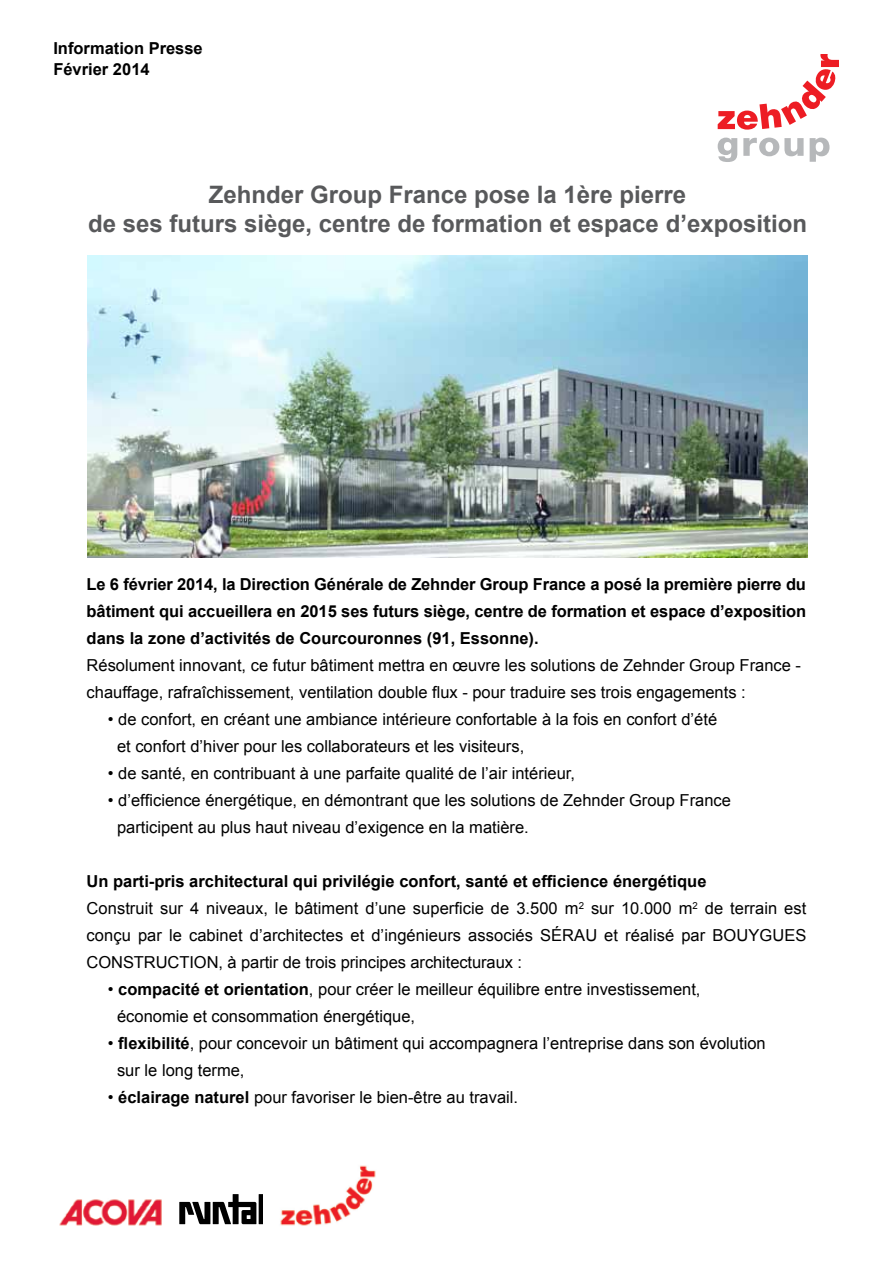
<style>
.page{position:relative;width:893px;height:1263px;background:#fff}
.page>*{position:absolute;margin:0;border:0;box-sizing:border-box;transform-origin:0 0}
.t1{font:700 24px/28.8px "Arial";color:#58595b;text-align:center}
.t2{font:16.5px/27px "Arial";color:#000}
.t3{font:700 16.5px/27px "Arial";color:#000}
.s1{font-weight:700}
</style>
<div class="page">
<svg style="left:718px;top:138px;width:19px;height:24px"></svg>
<svg style="left:743px;top:138px;width:61px;height:18px"></svg>
<svg style="left:810px;top:138px;width:19px;height:24px"></svg>
<svg style="left:718px;top:54px;width:121px;height:76px"></svg>
<img style="left:87px;top:255px;width:721px;height:302px">
<img style="left:59px;top:1199px;width:103px;height:27px">
<svg style="left:179px;top:1194px;width:84px;height:30px"></svg>
<img style="left:280px;top:1165px;width:96px;height:61px">
<p class="t3" style="left:53px;top:38px;width:151px;line-height:21.6px">Information Presse<br>Février 2014</p>
<h1 class="t1" style="left:88px;top:181px;width:720px">Zehnder Group France pose la 1ère pierre<br>de ses futurs siège, centre de formation et espace d’exposition</h1>
<p class="t3" style="left:87px;top:572px;width:721px;text-align:justify">Le 6 février 2014, la Direction Générale de Zehnder Group France a posé la première pierre du bâtiment qui accueillera en 2015 ses futurs siège, centre de formation et espace d’exposition dans la zone d’activités de Courcouronnes (91, Essonne).</p>
<p class="t2" style="left:87px;top:652px;width:716px">Résolument innovant, ce futur bâtiment mettra en œuvre les solutions de Zehnder Group France - chauffage, rafraîchissement, ventilation double flux - pour traduire ses trois engagements :</p>
<p class="t2" style="left:117px;top:706px;width:602px;text-indent:-9px">• de confort, en créant une ambiance intérieure confortable à la fois en confort d’été et confort d’hiver pour les collaborateurs et les visiteurs,</p>
<p class="t2" style="left:108px;top:760px;width:469px">• de santé, en contribuant à une parfaite qualité de l’air intérieur,</p>
<p class="t2" style="left:117px;top:787px;width:615px;text-indent:-9px">• d’efficience énergétique, en démontrant que les solutions de Zehnder Group France participent au plus haut niveau d’exigence en la matière.</p>
<p class="t2" style="left:87px;top:868px;width:721px"><span class="s1">Un parti-pris architectural qui privilégie confort, santé et efficience énergétique<br></span>Construit sur 4 niveaux, le bâtiment d’une superficie de 3.500 m<sup>2</sup> sur 10.000 m<sup>2</sup> de terrain est conçu par le cabinet d’architectes et d’ingénieurs associés SÉRAU et réalisé par BOUYGUES CONSTRUCTION, à partir de trois principes architecturaux :</p>
<p class="t2" style="left:117px;top:976px;width:585px;text-indent:-9px">• <span class="s1">compacité et orientation</span>, pour créer le meilleur équilibre entre investissement, économie et consommation énergétique,</p>
<p class="t2" style="left:117px;top:1030px;width:650px;text-indent:-9px">• <span class="s1">flexibilité</span>, pour concevoir un bâtiment qui accompagnera l’entreprise dans son évolution sur le long terme,</p>
<p class="t2" style="left:108px;top:1084px;width:412px">• <span class="s1">éclairage naturel</span> pour favoriser le bien-être au travail.</p>
</div>
